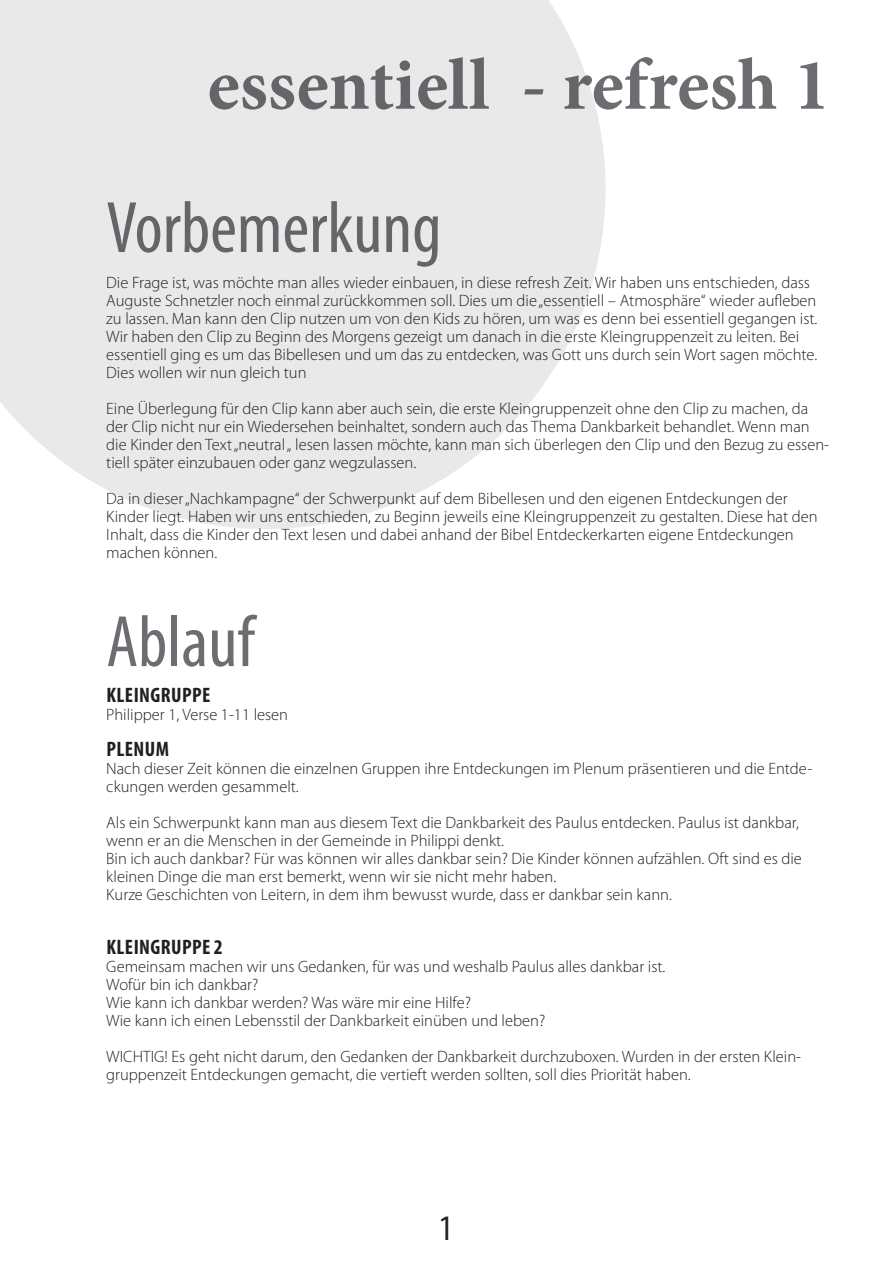
<style>
.page{position:relative;width:893px;height:1263px;background:#fff}
.page>*{position:absolute;margin:0;border:0;box-sizing:border-box;transform-origin:0 0}
.Kapitel{font:700 73.5px "Minion Pro";letter-spacing:-.005em;color:#6c6d70}
.essentiell{font:condensed 73.5px "Myriad Pro";color:#6c6d70}
.t1{font:condensed 36px "Myriad Pro";color:#231f20}
.Seitenzahlen_Inhalts{font:700 condensed 21px "Myriad Pro";letter-spacing:.02em;color:#231f20}
.txt_regular{font:300 16.5px/18px "Myriad Pro";color:#231f20}
</style>
<div class="page">
<svg style="left:0;top:0;width:606px;height:529px;fill:#e9e9e9"></svg>
<p class="Kapitel" style="left:207px;top:33px;width:624px">essentiell - refresh 1</p>
<p class="essentiell" style="left:106px;top:183px;width:337px">Vorbemerkung</p>
<p class="txt_regular" style="left:106px;top:273px;width:713px">Die Frage ist, was möchte man alles wieder einbauen, in diese refresh Zeit. Wir haben uns entschieden, dass<br>Auguste Schnetzler noch einmal zurückkommen soll. Dies um die „essentiell – Atmosphäre“ wieder aufleben zu lassen. Man kann den Clip nutzen um von den Kids zu hören, um was es denn bei essentiell gegangen ist.</p>
<p class="txt_regular" style="left:106px;top:327px;width:712px">Wir haben den Clip zu Beginn des Morgens gezeigt um danach in die erste Kleingruppenzeit zu leiten. Bei essentiell ging es um das Bibellesen und um das zu entdecken, was Gott uns durch sein Wort sagen möchte.<br>Dies wollen wir nun gleich tun</p>
<p class="txt_regular" style="left:106px;top:399px;width:724px">Eine Überlegung für den Clip kann aber auch sein, die erste Kleingruppenzeit ohne den Clip zu machen, da der Clip nicht nur ein Wiedersehen beinhaltet, sondern auch das Thema Dankbarkeit behandlet. Wenn man die Kinder den Text „neutral „ lesen lassen möchte, kann man sich überlegen den Clip und den Bezug zu essen&shy;tiell später einzubauen oder ganz wegzulassen.</p>
<p class="txt_regular" style="left:106px;top:489px;width:713px">Da in dieser „Nachkampagne“ der Schwerpunkt auf dem Bibellesen und den eigenen Entdeckungen der Kinder liegt. Haben wir uns entschieden, zu Beginn jeweils eine Kleingruppenzeit zu gestalten. Diese hat den Inhalt, dass die Kinder den Text lesen und dabei anhand der Bibel Entdeckerkarten eigene Entdeckungen machen können.</p>
<p class="essentiell" style="left:106px;top:597px;width:149px">Ablauf</p>
<p class="Seitenzahlen_Inhalts" style="left:107px;top:682px;width:105px">KLEINGRUPPE</p>
<p class="txt_regular" style="left:106px;top:705px;width:183px">Philipper 1, Verse 1-11 lesen</p>
<p class="Seitenzahlen_Inhalts" style="left:107px;top:736px;width:64px">PLENUM</p>
<p class="txt_regular" style="left:106px;top:759px;width:707px">Nach dieser Zeit können die einzelnen Gruppen ihre Entdeckungen im Plenum präsentieren und die Entde&shy;ckungen werden gesammelt.</p>
<p class="txt_regular" style="left:106px;top:813px;width:694px">Als ein Schwerpunkt kann man aus diesem Text die Dankbarkeit des Paulus entdecken. Paulus ist dankbar, wenn er an die Menschen in der Gemeinde in Philippi denkt.</p>
<p class="txt_regular" style="left:106px;top:849px;width:697px">Bin ich auch dankbar? Für was können wir alles dankbar sein? Die Kinder können aufzählen. Oft sind es die kleinen Dinge die man erst bemerkt, wenn wir sie nicht mehr haben.</p>
<p class="txt_regular" style="left:106px;top:885px;width:567px">Kurze Geschichten von Leitern, in dem ihm bewusst wurde, dass er dankbar sein kann.</p>
<p class="Seitenzahlen_Inhalts" style="left:107px;top:934px;width:118px">KLEINGRUPPE 2</p>
<p class="txt_regular" style="left:106px;top:957px;width:561px">Gemeinsam machen wir uns Gedanken, für was und weshalb Paulus alles dankbar ist.</p>
<p class="txt_regular" style="left:106px;top:975px;width:154px">Wofür bin ich dankbar?</p>
<p class="txt_regular" style="left:106px;top:993px;width:366px">Wie kann ich dankbar werden? Was wäre mir eine Hilfe?</p>
<p class="txt_regular" style="left:106px;top:1011px;width:440px">Wie kann ich einen Lebensstil der Dankbarkeit einüben und leben?</p>
<p class="txt_regular" style="left:106px;top:1047px;width:696px">WICHTIG! Es geht nicht darum, den Gedanken der Dankbarkeit durchzuboxen. Wurden in der ersten Klein&shy;gruppenzeit Entdeckungen gemacht, die vertieft werden sollten, soll dies Priorität haben.</p>
<p class="t1" style="left:439px;top:1206px;width:15px">1</p>
</div>
